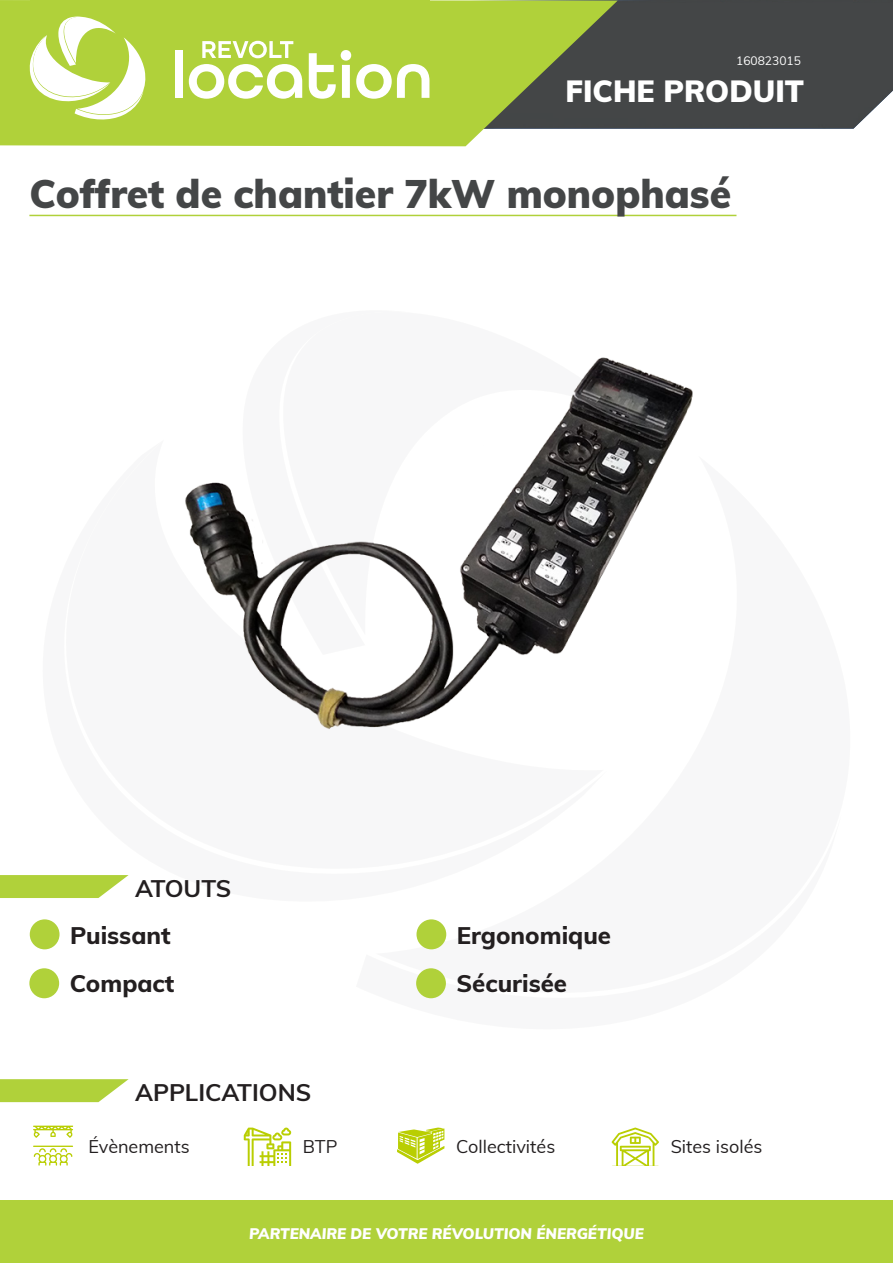
<style>
.page{position:relative;width:893px;height:1263px;background:#fff}
.page>*{position:absolute;margin:0;border:0;box-sizing:border-box;transform-origin:0 0}
.t1{font:900 39px "Muli";color:#444647}
.t2{font:900 30px "Muli";color:#fff}
.t3{font:800 24px "Muli";color:#231f20}
.t4{font:700 24px "Muli";color:#231f20}
.t5{font:18px "Muli";color:#231f20}
.t6{font:italic 900 15px "Muli";color:#fff}
.t7{font:12px "Muli";color:#fff}
</style>
<div class="page">
<div style="left:618px;top:0;width:275px;height:129px;background:#444647"></div>
<svg style="left:0;top:0;width:618px;height:146px;background:#9bb24b"></svg>
<div style="left:30px;top:0;width:399px;height:136px;background:#b0d13a"></div>
<svg style="left:202px;top:41px;width:91px;height:17px"></svg>
<div style="left:175px;top:50px;width:7px;height:48px;background:#fff"></div>
<svg style="left:189px;top:64px;width:113px;height:35px"></svg>
<svg style="left:309px;top:50px;width:120px;height:49px"></svg>
<svg style="left:30px;top:17px;width:116px;height:102px"></svg>
<hr style="left:29px;top:215px;width:707px;height:1px;background:#b0d13a">
<img style="left:185px;top:357px;width:508px;height:373px">
<div style="left:30px;top:919px;width:30px;height:30px;background:#b0d13a;border-radius:50%"></div>
<div style="left:29px;top:968px;width:30px;height:30px;background:#b0d13a;border-radius:50%"></div>
<div style="left:416px;top:919px;width:30px;height:30px;background:#b0d13a;border-radius:50%"></div>
<div style="left:416px;top:968px;width:30px;height:30px;background:#b0d13a;border-radius:50%"></div>
<svg style="left:33px;top:1125px;width:40px;height:13px"></svg>
<svg style="left:33px;top:1145px;width:40px;height:20px"></svg>
<svg style="left:244px;top:1127px;width:47px;height:38px"></svg>
<svg style="left:397px;top:1127px;width:47px;height:37px"></svg>
<svg style="left:612px;top:1127px;width:47px;height:38px"></svg>
<div style="left:1px;top:1200px;width:892px;height:63px;background:#b0d13a"></div>
<svg style="left:0;top:875px;width:129px;height:23px;background:#b9d652"></svg>
<svg style="left:0;top:1079px;width:129px;height:23px;background:#b9d652"></svg>
<p class="t7" style="left:736px;top:52px;width:66px">160823015</p>
<p class="t2" style="left:566px;top:70px;width:240px">FICHE PRODUIT</p>
<p class="t1" style="left:30px;top:165px;width:703px">Coffret de chantier 7kW monophasé</p>
<p class="t4" style="left:135px;top:870px;width:98px">ATOUTS</p>
<p class="t3" style="left:70px;top:917px;width:102px">Puissant</p>
<p class="t3" style="left:70px;top:966px;width:106px">Compact</p>
<p class="t3" style="left:457px;top:917px;width:156px">Ergonomique</p>
<p class="t3" style="left:457px;top:966px;width:112px">Sécurisée</p>
<p class="t4" style="left:135px;top:1075px;width:178px">APPLICATIONS</p>
<p class="t5" style="left:88px;top:1133px;width:103px">Évènements</p>
<p class="t5" style="left:303px;top:1133px;width:36px">BTP</p>
<p class="t5" style="left:456px;top:1133px;width:101px">Collectivités</p>
<p class="t5" style="left:671px;top:1133px;width:93px">Sites isolés</p>
<p class="t6" style="left:249px;top:1223px;width:396px">PARTENAIRE DE VOTRE RÉVOLUTION ÉNERGÉTIQUE</p>
</div>
